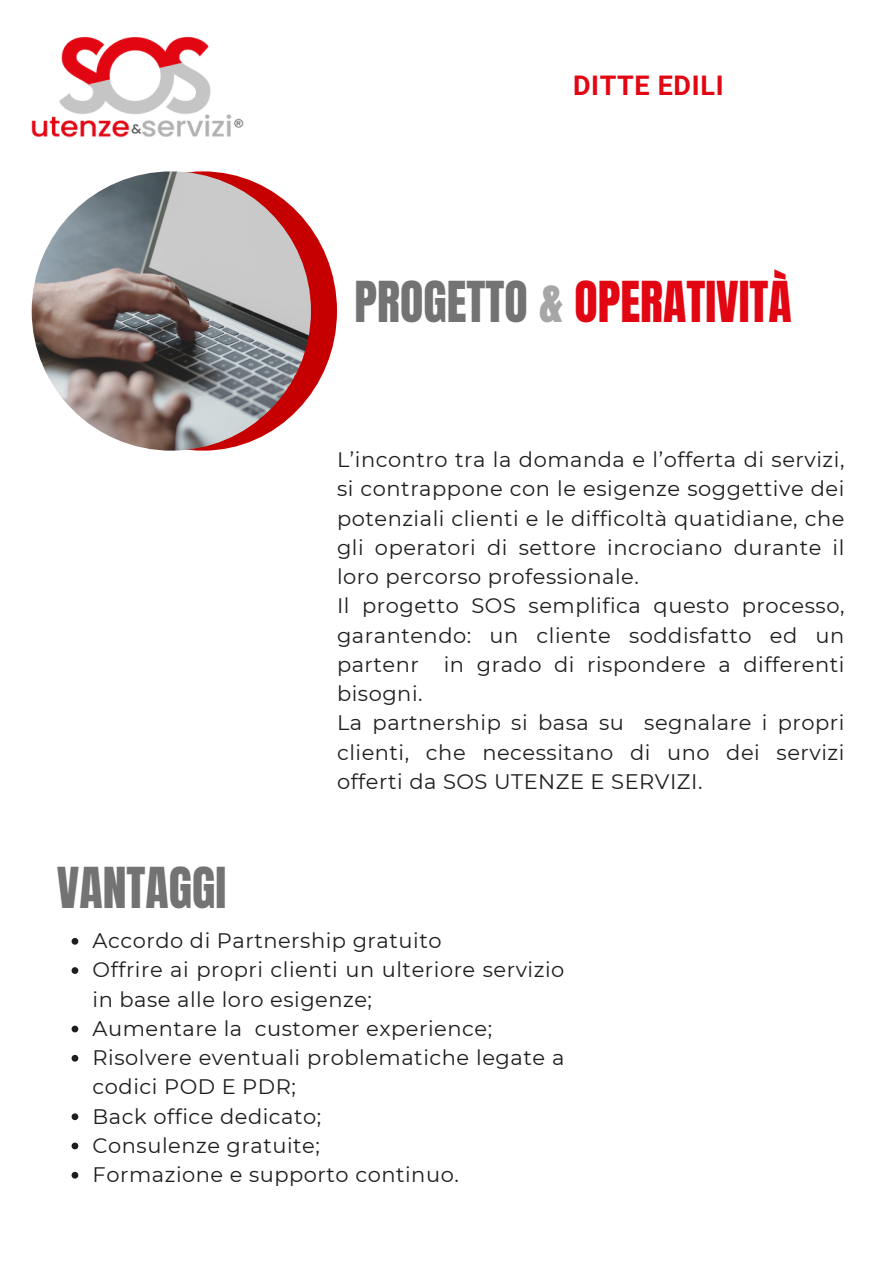
<style>
.page{position:relative;width:893px;height:1264px;background:#fff}
.page>*{position:absolute;margin:0;border:0;box-sizing:border-box;transform-origin:0 0}
.t1{font:48px "Anton";color:#e20512}
.t2{font:48px "Anton";color:#737373}
.t3{font:700 27px "Roboto";letter-spacing:.025em;color:#e20512}
.t4{font:21px/29.2px "Montserrat";letter-spacing:.025em;color:#1e1e1e;text-align:justify}
.s1{color:#737373}
.s2{color:#a6a6a6}
</style>
<div class="page">
<div style="left:69px;top:171px;width:268px;height:279px;background:#c60000;border-radius:50%"></div>
<img style="left:32px;top:171px;width:279px;height:279px;border-radius:50%">
<svg style="left:72px;top:938px;width:6px;height:6px"></svg>
<svg style="left:72px;top:967px;width:6px;height:6px"></svg>
<svg style="left:72px;top:1025px;width:6px;height:7px"></svg>
<svg style="left:72px;top:1054px;width:6px;height:7px"></svg>
<svg style="left:72px;top:1113px;width:6px;height:7px"></svg>
<svg style="left:72px;top:1142px;width:6px;height:7px"></svg>
<svg style="left:72px;top:1171px;width:6px;height:7px"></svg>
<img style="left:31px;top:37px;width:213px;height:101px">
<p class="t3" style="left:573px;top:70px;width:152px">DITTE EDILI</p>
<p class="t1" style="left:354px;top:267px;width:439px"><span class="s1">PROGETTO</span> <span class="s2">&amp;</span> OPERATIVITÀ</p>
<p class="t4" style="left:337px;top:445px;width:509px">L’incontro tra la domanda e l’offerta di servizi, si contrappone con le esigenze soggettive dei potenziali clienti e le difficoltà quatidiane, che gli operatori di settore incrociano durante il loro percorso professionale.</p>
<p class="t4" style="left:337px;top:591px;width:509px">Il progetto SOS semplifica questo processo, garantendo: un cliente soddisfatto ed un partenr in grado di rispondere a differenti bisogni.</p>
<p class="t4" style="left:337px;top:708px;width:509px">La partnership si basa su segnalare i propri clienti, che necessitano di uno dei servizi offerti da SOS UTENZE E SERVIZI.</p>
<p class="t2" style="left:57px;top:853px;width:171px">VANTAGGI</p>
<p class="t4" style="left:93px;top:925px;width:350px">Accordo di Partnership gratuito</p>
<p class="t4" style="left:93px;top:955px;width:473px">Offrire ai propri clienti un ulteriore servizio in base alle loro esigenze;</p>
<p class="t4" style="left:93px;top:1013px;width:401px">Aumentare la customer experience;</p>
<p class="t4" style="left:93px;top:1042px;width:473px">Risolvere eventuali problematiche legate a codici POD E PDR;</p>
<p class="t4" style="left:93px;top:1101px;width:230px">Back office dedicato;</p>
<p class="t4" style="left:93px;top:1130px;width:229px">Consulenze gratuite;</p>
<p class="t4" style="left:93px;top:1159px;width:367px">Formazione e supporto continuo.</p>
</div>
